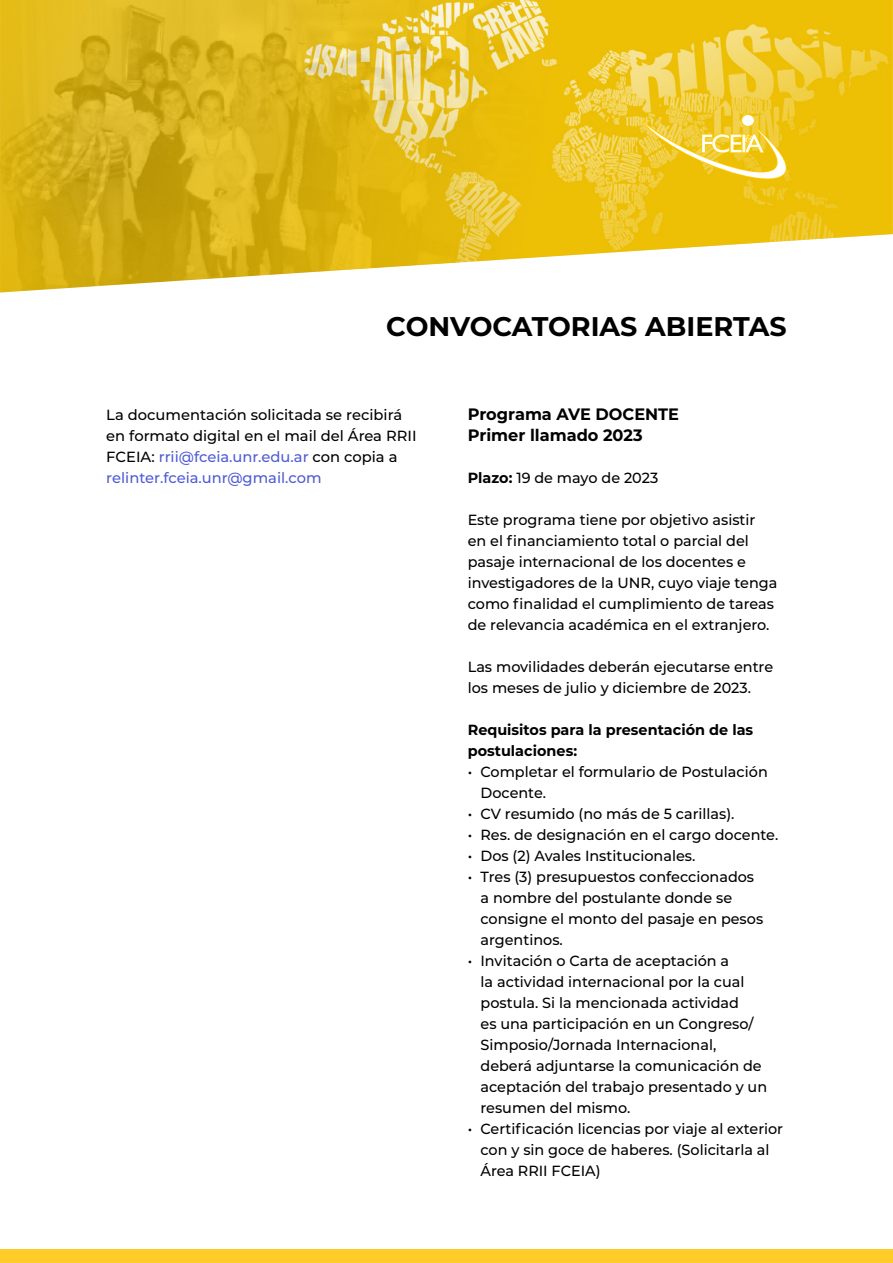
<style>
.page{position:relative;width:893px;height:1263px;background:#fff}
.page>*{position:absolute;margin:0;border:0;box-sizing:border-box;transform-origin:0 0}
.t1{font:700 27px "Montserrat";color:#000}
.Subtítulos{font:700 16.5px/21px "Montserrat";color:#000}
.Items{font:500 14.7px/21px "Montserrat";color:#000}
.Textos{font:500 14.7px/21px "Montserrat";color:#000}
.Textos-2{font:700 14.7px/21px "Montserrat";color:#000}
.s1{color:#4f5cd6}
.s2{font-weight:700}
</style>
<div class="page">
<img style="left:0;top:0;width:893px;height:292px">
<div style="left:0;top:1249px;width:893px;height:14px;background:#ffcc29"></div>
<svg style="left:642px;top:114px;width:145px;height:65px;background:#f1ce3f"></svg>
<h1 class="t1" style="left:386px;top:307px;width:402px">CONVOCATORIAS ABIERTAS</h1>
<p class="Textos" style="left:106px;top:404px;width:312px">La documentación solicitada se recibirá en formato digital en el mail del Área RRII FCEIA: <span class="s1">rrii@fceia.unr.edu.ar</span> con copia a <span class="s1">relinter.fceia.unr@gmail.com</span></p>
<p class="Subtítulos" style="left:468px;top:403px;width:213px">Programa AVE DOCENTE<br>Primer llamado 2023</p>
<p class="Textos" style="left:468px;top:467px;width:192px"><span class="s2">Plazo:</span> 19 de mayo de 2023</p>
<p class="Textos" style="left:468px;top:509px;width:311px">Este programa tiene por objetivo asistir en el financiamiento total o parcial del pasaje internacional de los docentes e investigadores de la UNR, cuyo viaje tenga como finalidad el cumplimiento de tareas de relevancia académica en el extranjero.</p>
<p class="Textos" style="left:468px;top:656px;width:307px">Las movilidades deberán ejecutarse entre los meses de julio y diciembre de 2023.</p>
<p class="Textos-2" style="left:468px;top:719px;width:287px">Requisitos para la presentación de las postulaciones:</p>
<p class="Items" style="left:480px;top:761px;width:289px;text-indent:-13px">• Completar el formulario de Postulación<br>Docente.</p>
<p class="Items" style="left:468px;top:803px;width:268px">• CV resumido (no más de 5 carillas).</p>
<p class="Items" style="left:468px;top:824px;width:312px">• Res. de designación en el cargo docente.</p>
<p class="Items" style="left:468px;top:845px;width:229px">• Dos (2) Avales Institucionales.</p>
<p class="Items" style="left:480px;top:866px;width:284px;text-indent:-13px">• Tres (3) presupuestos confeccionados a nombre del postulante donde se consigne el monto del pasaje en pesos argentinos.</p>
<p class="Items" style="left:480px;top:950px;width:288px;text-indent:-13px">• Invitación o Carta de aceptación a<br>la actividad internacional por la cual postula. Si la mencionada actividad<br>es una participación en un Congreso/ Simposio/Jornada Internacional, deberá adjuntarse la comunicación de aceptación del trabajo presentado y un resumen del mismo.</p>
<p class="Items" style="left:480px;top:1118px;width:304px;text-indent:-13px">• Certificación licencias por viaje al exterior con y sin goce de haberes. (Solicitarla al<br>Área RRII FCEIA)</p>
</div>
